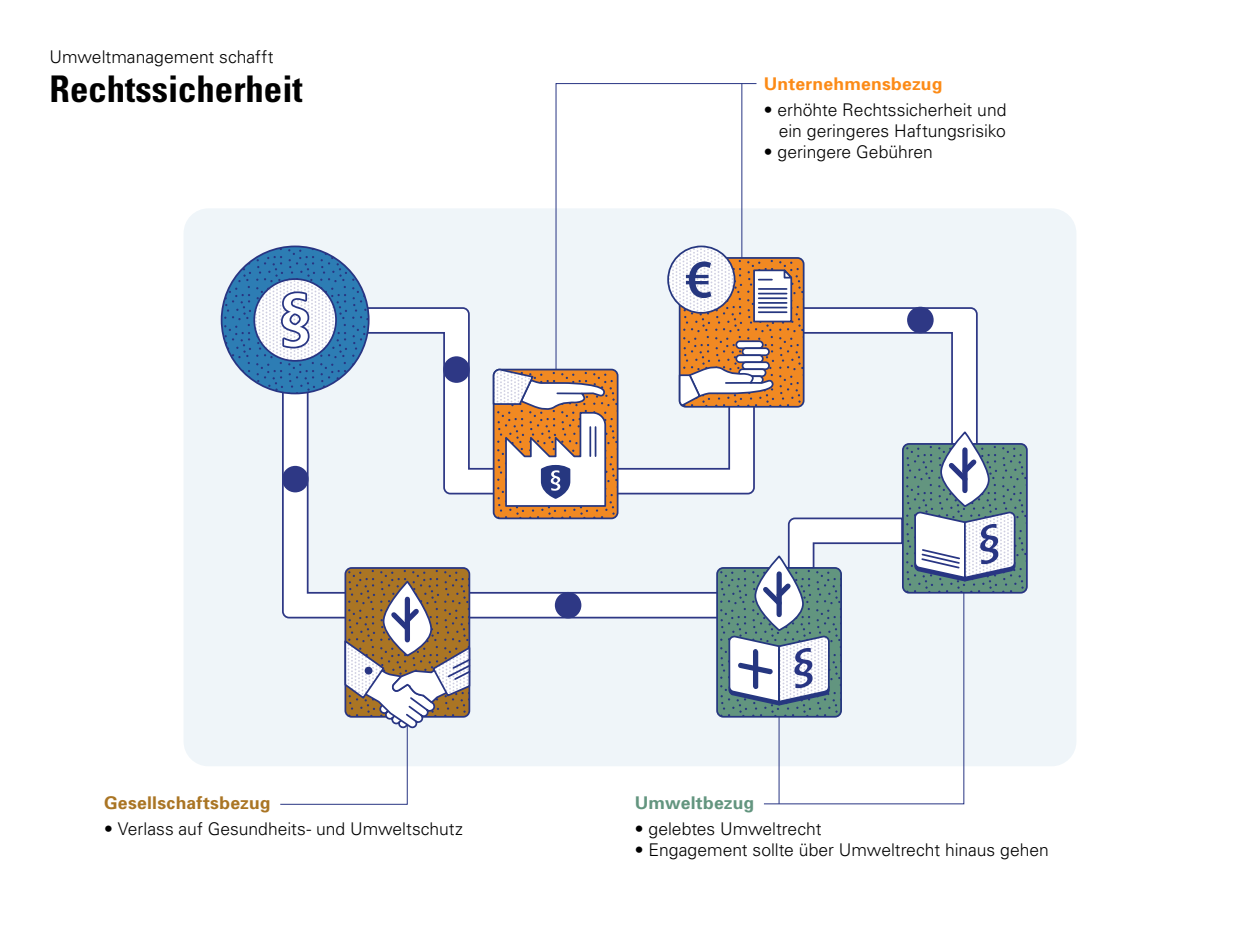
<style>
.page{position:relative;width:1260px;height:945px;background:#fff}
.page>*{position:absolute;margin:0;border:0;box-sizing:border-box;transform-origin:0 0}
.t1{font:700 condensed 36.75px "Univers";color:#000}
.t2{font:300 17.5px/21px "Univers";color:#000;text-align:right}
.t3{font:700 17.5px "Univers";letter-spacing:.015em;color:#aa7524}
.t4{font:700 17.5px "Univers";letter-spacing:.01em;color:#fc8b17}
.t5{font:700 17.5px "Univers";letter-spacing:.005em;color:#63957f}
</style>
<div class="page">
<div style="left:184px;top:208px;width:892px;height:558px;background:#eff5f9;border-radius:25px"></div>
<svg style="left:282px;top:495px;width:27px;height:71px"></svg>
<svg style="left:282px;top:307px;width:210px;height:188px"></svg>
<div style="left:441px;top:593px;width:277px;height:25px;background:#fff"></div>
<div style="left:444px;top:357px;width:25px;height:25px;background:#2e3885;border-radius:50%"></div>
<div style="left:443px;top:356px;width:27px;height:27px;border:2px solid #2e3885;border-radius:50%"></div>
<div style="left:283px;top:467px;width:25px;height:25px;background:#2e3885;border-radius:50%"></div>
<div style="left:282px;top:466px;width:27px;height:26px;border:2px solid #2e3885;border-radius:50%"></div>
<svg style="left:555px;top:83px;width:202px;height:163px"></svg>
<hr style="left:741px;top:83px;width:1px;height:175px;background:#283583">
<svg style="left:903px;top:444px;width:124px;height:149px"></svg>
<div style="left:902px;top:443px;width:126px;height:151px;border:2px solid #283583;border-radius:6px"></div>
<svg style="left:492px;top:246px;width:525px;height:559px"></svg>
<svg style="left:280px;top:566px;width:192px;height:239px"></svg>
<svg style="left:221px;top:246px;width:149px;height:148px"></svg>
<p class="t2" style="left:50px;top:47px;width:225px">Umweltmanagement schafft</p>
<h1 class="t1" style="left:50px;top:66px;width:255px">Rechtssicherheit</h1>
<p class="t4" style="left:764px;top:73px;width:180px">Unternehmensbezug</p>
<p class="t2" style="left:764px;top:99px;width:244px">• erhöhte Rechtssicherheit und ein geringeres Haftungsrisiko</p>
<p class="t2" style="left:764px;top:141px;width:170px">• geringere Gebühren</p>
<p class="t3" style="left:104px;top:792px;width:168px">Gesellschaftsbezug</p>
<p class="t2" style="left:104px;top:818px;width:360px">• Verlass auf Gesundheits- und Umweltschutz</p>
<p class="t5" style="left:635px;top:792px;width:121px">Umweltbezug</p>
<p class="t2" style="left:635px;top:818px;width:188px">• gelebtes Umweltrecht</p>
<p class="t2" style="left:635px;top:839px;width:415px">• Engagement sollte über Umweltrecht hinaus gehen</p>
</div>
